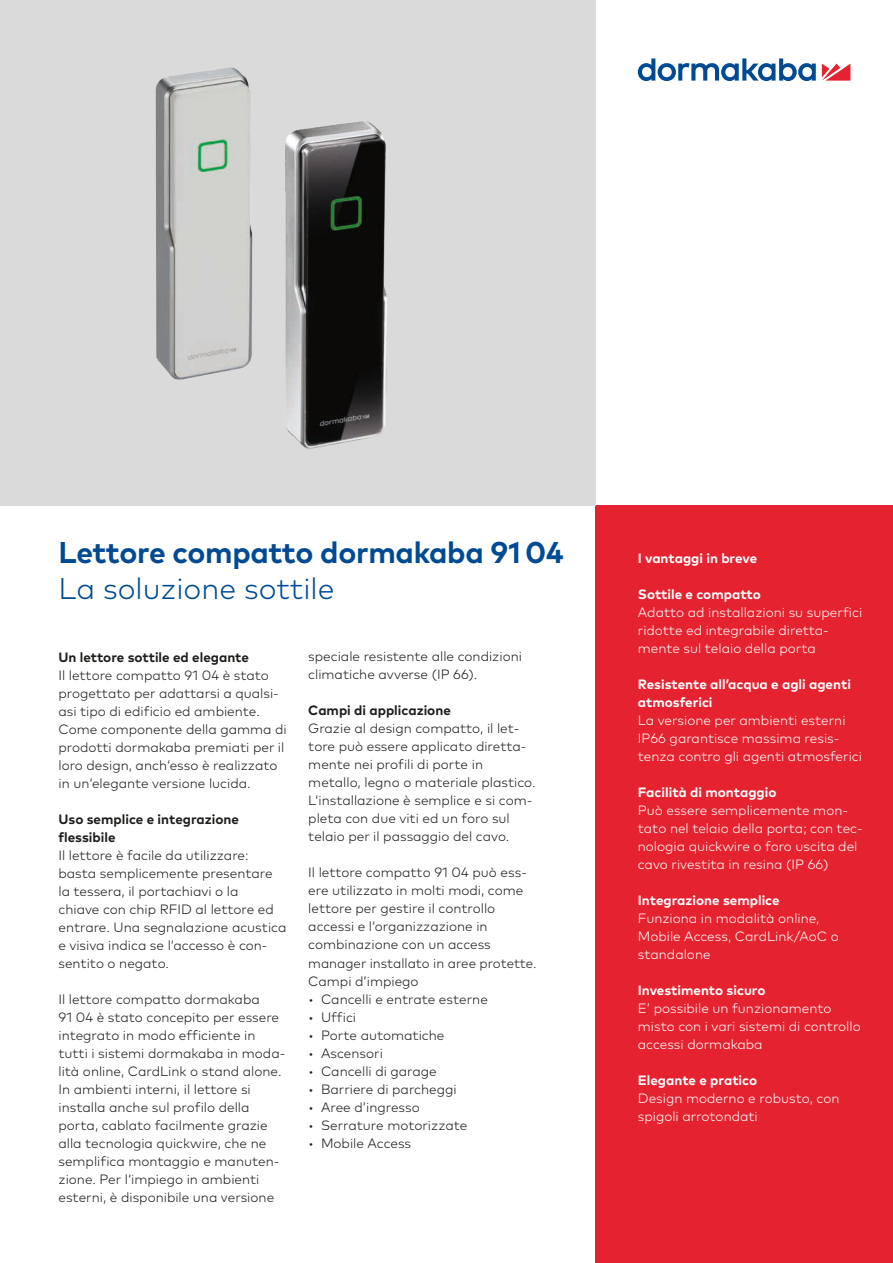
<style>
.page{position:relative;width:893px;height:1263px;background:#fff}
.page>*{position:absolute;margin:0;border:0;box-sizing:border-box;transform-origin:0 0}
.t1{font:700 30px "Mark Pro";letter-spacing:-.01em;color:#004a94}
.t2{font:300 30px "Mark Pro";color:#004a94}
.t3{font:300 13.5px/18px "Mark Pro";color:#1d1d1b}
.t4{font:300 13.5px/18px "Mark Pro";color:#fff}
.t5{font:700 13.5px/18px "Mark Pro";color:#fff}
.t6{font:700 13.5px/18px "Mark Pro";color:#1d1d1b}
</style>
<div class="page">
<svg style="left:822px;top:64px;width:28px;height:17px"></svg>
<svg style="left:638px;top:58px;width:178px;height:23px"></svg>
<div style="left:595px;top:505px;width:298px;height:758px;background:#e52330"></div>
<div style="left:0;top:0;width:595px;height:505px;background:#dadada"></div>
<img style="left:211px;top:121px;width:252px;height:385px">
<img style="left:155px;top:67px;width:122px;height:332px">
<h1 class="t1" style="left:58px;top:529px;width:507px">Lettore compatto dormakaba 91 04</h1>
<h1 class="t2" style="left:58px;top:565px;width:278px">La soluzione sottile</h1>
<p class="t6" style="left:58px;top:647px;width:192px">Un lettore sottile ed elegante</p>
<p class="t3" style="left:58px;top:665px;width:230px">Il lettore compatto 91 04 è stato progettato per adattarsi a qualsi&shy;asi tipo di edificio ed ambiente.<br>Come componente della gamma di prodotti dormakaba premiati per il loro design, anch‘esso è realizzato in un‘elegante versione lucida.</p>
<p class="t6" style="left:58px;top:809px;width:182px">Uso semplice e integrazione flessibile</p>
<p class="t3" style="left:58px;top:845px;width:229px">Il lettore è facile da utilizzare: basta semplicemente presentare la tessera, il portachiavi o la<br>chiave con chip RFID al lettore ed entrare. Una segnalazione acustica e visiva indica se l‘accesso è con&shy;sentito o negato.</p>
<p class="t3" style="left:58px;top:989px;width:228px">Il lettore compatto dormakaba<br>91 04 è stato concepito per essere integrato in modo efficiente in tutti i sistemi dormakaba in moda&shy;lità online, CardLink o stand alone.<br>In ambienti interni, il lettore si installa anche sul profilo della porta, cablato facilmente grazie alla tecnologia quickwire, che ne semplifica montaggio e manuten&shy;zione. Per l‘impiego in ambienti esterni, è disponibile una versione</p>
<p class="t3" style="left:308px;top:647px;width:215px">speciale resistente alle condizioni climatiche avverse (IP 66).</p>
<p class="t6" style="left:308px;top:700px;width:144px">Campi di applicazione</p>
<p class="t3" style="left:308px;top:719px;width:229px">Grazie al design compatto, il let&shy;tore può essere applicato diretta&shy;mente nei profili di porte in metallo, legno o materiale plastico.<br>L‘installazione è semplice e si com&shy;pleta con due viti ed un foro sul telaio per il passaggio del cavo.</p>
<p class="t3" style="left:308px;top:863px;width:230px">Il lettore compatto 91 04 può ess&shy;ere utilizzato in molti modi, come lettore per gestire il controllo accessi e l‘organizzazione in combinazione con un access manager installato in aree protette.<br>Campi d’impiego</p>
<p class="t3" style="left:308px;top:989px;width:181px">• Cancelli e entrate esterne</p>
<p class="t3" style="left:308px;top:1007px;width:49px">• Uffici</p>
<p class="t3" style="left:308px;top:1025px;width:138px">• Porte automatiche</p>
<p class="t3" style="left:308px;top:1043px;width:76px">• Ascensori</p>
<p class="t3" style="left:308px;top:1061px;width:130px">• Cancelli di garage</p>
<p class="t3" style="left:308px;top:1079px;width:150px">• Barriere di parcheggi</p>
<p class="t3" style="left:308px;top:1097px;width:113px">• Aree d’ingresso</p>
<p class="t3" style="left:308px;top:1115px;width:161px">• Serrature motorizzate</p>
<p class="t3" style="left:308px;top:1133px;width:104px">• Mobile Access</p>
<p class="t5" style="left:638px;top:548px;width:121px">I vantaggi in breve</p>
<p class="t5" style="left:638px;top:584px;width:124px">Sottile e compatto</p>
<p class="t4" style="left:638px;top:602px;width:226px">Adatto ad installazioni su superfici ridotte ed integrabile diretta&shy;mente sul telaio della porta</p>
<p class="t5" style="left:638px;top:674px;width:215px">Resistente all’acqua e agli agenti atmosferici</p>
<p class="t4" style="left:638px;top:710px;width:226px">La versione per ambienti esterni<br>IP66 garantisce massima resis&shy;tenza contro gli agenti atmosferici</p>
<p class="t5" style="left:638px;top:782px;width:140px">Facilità di montaggio</p>
<p class="t4" style="left:638px;top:800px;width:226px">Può essere semplicemente mon&shy;tato nel telaio della porta; con tec&shy;nologia quickwire o foro uscita del cavo rivestita in resina (IP 66)</p>
<p class="t5" style="left:638px;top:890px;width:143px">Integrazione semplice</p>
<p class="t4" style="left:638px;top:908px;width:202px">Funziona in modalità online,<br>Mobile Access, CardLink/AoC o standalone</p>
<p class="t5" style="left:638px;top:980px;width:129px">Investimento sicuro</p>
<p class="t4" style="left:638px;top:998px;width:224px">E’ possibile un funzionamento misto con i vari sistemi di controllo accessi dormakaba</p>
<p class="t5" style="left:638px;top:1069px;width:121px">Elegante e pratico</p>
<p class="t4" style="left:638px;top:1088px;width:203px">Design moderno e robusto, con spigoli arrotondati</p>
</div>
